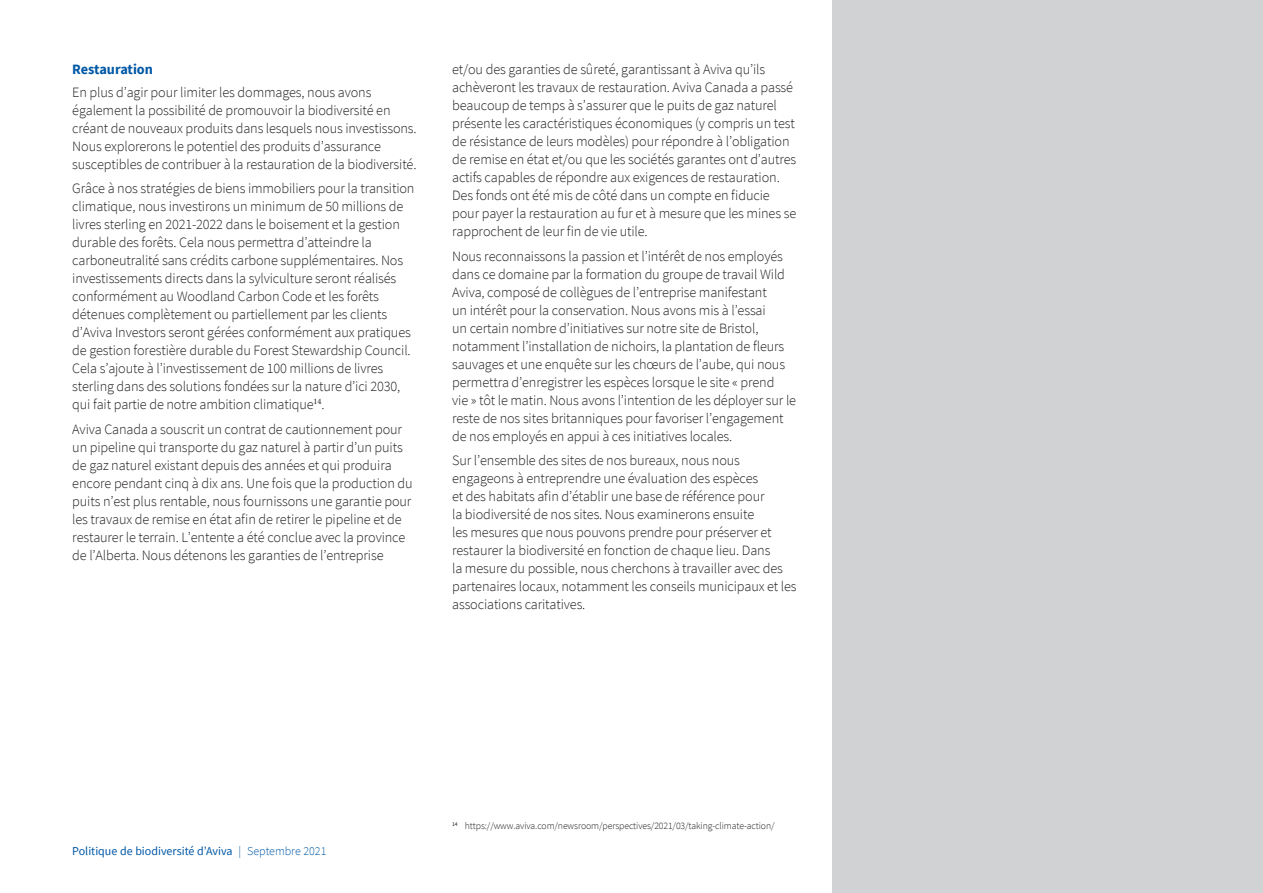
<style>
.page{position:relative;width:1263px;height:893px;background:#fff}
.page>*{position:absolute;margin:0;border:0;box-sizing:border-box;transform-origin:0 0}
.Body{font:300 14.25px/18px "Source Sans Pro";letter-spacing:-.01em;color:#231f20}
.Head_2{font:700 14.25px "Source Sans Pro";color:#0158a6}
.t1{font:12px "Source Sans Pro";color:#0158a6}
.Footnotes{font:300 9.75px "Source Sans Pro";letter-spacing:-.01em;color:#231f20}
.s1{font-weight:300}
</style>
<div class="page">
<div style="left:832px;top:0;width:431px;height:893px;background:#d1d2d4"></div>
<p class="Head_2" style="left:72px;top:60px;width:82px">Restauration</p>
<p class="Body" style="left:72px;top:83px;width:346px">En plus d’agir pour limiter les dommages, nous avons également la possibilité de promouvoir la biodiversité en créant de nouveaux produits dans lesquels nous investissons.<br>Nous explorerons le potentiel des produits d’assurance susceptibles de contribuer à la restauration de la biodiversité.</p>
<p class="Body" style="left:72px;top:179px;width:344px">Grâce à nos stratégies de biens immobiliers pour la transition climatique, nous investirons un minimum de 50 millions de livres sterling en 2021-2022 dans le boisement et la gestion durable des forêts. Cela nous permettra d’atteindre la carboneutralité sans crédits carbone supplémentaires. Nos investissements directs dans la sylviculture seront réalisés conformément au Woodland Carbon Code et les forêts détenues complètement ou partiellement par les clients d’Aviva Investors seront gérées conformément aux pratiques de gestion forestière durable du Forest Stewardship Council.<br>Cela s’ajoute à l’investissement de 100 millions de livres sterling dans des solutions fondées sur la nature d’ici 2030, qui fait partie de notre ambition climatique<sup>14</sup>.</p>
<p class="Body" style="left:72px;top:420px;width:342px">Aviva Canada a souscrit un contrat de cautionnement pour un pipeline qui transporte du gaz naturel à partir d’un puits de gaz naturel existant depuis des années et qui produira encore pendant cinq à dix ans. Une fois que la production du puits n’est plus rentable, nous fournissons une garantie pour les travaux de remise en état afin de retirer le pipeline et de restaurer le terrain. L’entente a été conclue avec la province de l’Alberta. Nous détenons les garanties de l’entreprise</p>
<p class="Body" style="left:452px;top:61px;width:346px">et/ou des garanties de sûreté, garantissant à Aviva qu’ils achèveront les travaux de restauration. Aviva Canada a passé beaucoup de temps à s’assurer que le puits de gaz naturel présente les caractéristiques économiques (y compris un test de résistance de leurs modèles) pour répondre à l’obligation de remise en état et/ou que les sociétés garantes ont d’autres actifs capables de répondre aux exigences de restauration.<br>Des fonds ont été mis de côté dans un compte en fiducie pour payer la restauration au fur et à mesure que les mines se rapprochent de leur fin de vie utile.</p>
<p class="Body" style="left:452px;top:247px;width:345px">Nous reconnaissons la passion et l’intérêt de nos employés dans ce domaine par la formation du groupe de travail Wild Aviva, composé de collègues de l’entreprise manifestant<br>un intérêt pour la conservation. Nous avons mis à l’essai<br>un certain nombre d’initiatives sur notre site de Bristol, notamment l’installation de nichoirs, la plantation de fleurs sauvages et une enquête sur les chœurs de l’aube, qui nous permettra d’enregistrer les espèces lorsque le site « prend<br>vie » tôt le matin. Nous avons l’intention de les déployer sur le reste de nos sites britanniques pour favoriser l’engagement de nos employés en appui à ces initiatives locales.</p>
<p class="Body" style="left:452px;top:452px;width:346px">Sur l’ensemble des sites de nos bureaux, nous nous engageons à entreprendre une évaluation des espèces<br>et des habitats afin d’établir une base de référence pour<br>la biodiversité de nos sites. Nous examinerons ensuite<br>les mesures que nous pouvons prendre pour préserver et restaurer la biodiversité en fonction de chaque lieu. Dans<br>la mesure du possible, nous cherchons à travailler avec des partenaires locaux, notamment les conseils municipaux et les associations caritatives.</p>
<p class="t1" style="left:72px;top:844px;width:256px">Politique de biodiversité d’Aviva <span class="s1">| Septembre 2021</span></p>
<p class="Footnotes" style="left:452px;top:820px;width:324px"><sup>14</sup> https://www.aviva.com/newsroom/perspectives/2021/03/taking-climate-action/</p>
</div>
